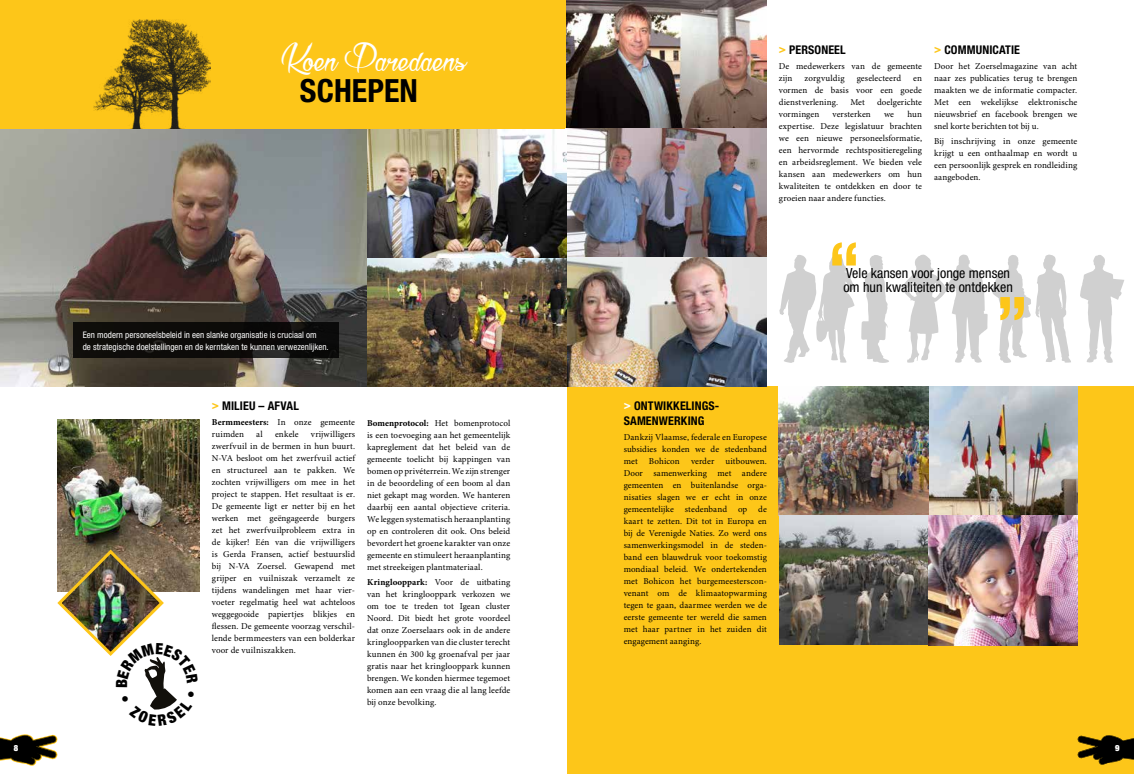
<style>
.page{position:relative;width:1134px;height:774px;background:#fff}
.page>*{position:absolute;margin:0;border:0;box-sizing:border-box;transform-origin:0 0}
.t1{font:41px "Raisindes Sables";color:#fff}
.t2{font:700 condensed 32px "Helvetica Neue LT Std";letter-spacing:.005em;color:#000}
.t3{font:condensed 14px/14px "Helvetica Neue LT Std";color:#000}
.t4{font:700 condensed 12px/14.8px "Helvetica Neue LT Std";letter-spacing:.01em;color:#000}
.t5{font:9px/12px "Minion Pro";letter-spacing:.005em;color:#000;text-align:justify}
.t6{font:condensed 9px/12px "Helvetica Neue LT Std";color:#fff}
.t7{font:900 condensed 8.5px "Helvetica Neue LT Std";color:#fff}
.s1{color:#fdc619}
.s2{font-weight:700}
.s3{color:#fff}
</style>
<div class="page">
<div style="left:0;top:0;width:567px;height:129px;background:#fdc619"></div>
<img style="left:93px;top:20px;width:117px;height:109px">
<div style="left:567px;top:387px;width:567px;height:387px;background:#fdc619"></div>
<img style="left:779px;top:387px;width:298px;height:258px">
<img style="left:566px;top:0;width:201px;height:387px">
<img style="left:0;top:129px;width:567px;height:258px">
<svg style="left:1080px;top:255px;width:44px;height:108px"></svg>
<svg style="left:901px;top:254px;width:170px;height:109px"></svg>
<svg style="left:779px;top:242px;width:110px;height:121px"></svg>
<div style="left:74px;top:322px;width:265px;height:36px;background:#0d0b09"></div>
<img style="left:57px;top:420px;width:143px;height:171px">
<svg style="left:1077px;top:735px;width:57px;height:30px"></svg>
<svg style="left:0;top:734px;width:57px;height:32px"></svg>
<img style="left:57px;top:547px;width:141px;height:163px">
<h1 class="t1" style="left:282px;top:38px;width:186px">Koen Paredaens</h1>
<h2 class="t2" style="left:300px;top:71px;width:119px">SCHEPEN</h2>
<p class="t6" style="left:83px;top:329px;width:247px">Een modern personeelsbeleid in een slanke organisatie is cruciaal om<br>de strategische doelstellingen en de kerntaken te kunnen verwezenlijken.</p>
<h3 class="t4" style="left:212px;top:399px;width:89px"><span class="s1">&gt;</span> MILIEU – AFVAL</h3>
<p class="t5" style="left:212px;top:417px;width:145px"><span class="s2">Bermmeesters:</span> In onze gemeente ruimden</p>
<p class="t5" style="left:212px;top:429px;width:145px;text-indent:99px">vrijwilligers zwerfvuil in de bermen in hun buurt.<br>N-VA besloot om het zwerfvuil actief en structureel aan te pakken. We zochten vrijwilligers om mee in het project te stappen. Het resultaat is er.<br>De gemeente ligt er netter bij en het werken met geëngageerde burgers zet het zwerfvuilprobleem extra in de kijker! Eén van die vrijwilligers is Gerda Fransen, actief bestuurslid bij N-VA Zoersel. Gewapend met grijper en vuilniszak verzamelt ze tijdens wandelingen met haar vier&shy;voeter regelmatig heel wat achteloos weggegooide papiertjes blikjes en flessen. De gemeente voorzag verschil&shy;lende bermmeesters van een bolderkar voor de vuilniszakken.</p>
<p class="t5" style="left:256px;top:429px;width:8px">al</p>
<p class="t5" style="left:275px;top:429px;width:25px">enkele</p>
<p class="t5" style="left:367px;top:418px;width:145px"><span class="s2">Bomenprotocol:</span> Het bomenprotocol is een toevoeging aan het gemeentelijk kapreglement dat het beleid van de gemeente toelicht bij kappingen van bomen op privéterrein. We zijn strenger in de beoordeling of een boom al dan niet gekapt mag worden. We hanteren daarbij een aantal objectieve criteria.<br>We leggen systematisch heraanplanting op en controleren dit ook. Ons beleid bevordert het groene karakter van onze gemeente en stimuleert heraanplanting met streekeigen plantmateriaal.</p>
<p class="t5" style="left:367px;top:576px;width:145px"><span class="s2">Kringlooppark:</span> Voor de uitbating van het kringlooppark verkozen we om toe te treden tot Igean cluster Noord. Dit biedt het grote voordeel dat onze Zoerselaars ook in de andere kringloopparken van die cluster terecht kunnen én 300 kg groenafval per jaar gratis naar het kringlooppark kunnen brengen. We konden hiermee tegemoet komen aan een vraag die al lang leefde bij onze bevolking.</p>
<h3 class="t4" style="left:779px;top:42px;width:68px"><span class="s1">&gt;</span> PERSONEEL</h3>
<p class="t5" style="left:779px;top:60px;width:145px">De medewerkers van de gemeente zijn</p>
<p class="t5" style="left:804px;top:72px;width:42px">zorgvuldig</p>
<p class="t5" style="left:857px;top:72px;width:46px">geselecteerd</p>
<p class="t5" style="left:779px;top:72px;width:145px;text-indent:134px">en vormen de basis voor een goede dienstverlening.</p>
<p class="t5" style="left:850px;top:96px;width:16px">Met</p>
<p class="t5" style="left:877px;top:96px;width:46px">doelgerichte</p>
<p class="t5" style="left:779px;top:108px;width:42px">vormingen</p>
<p class="t5" style="left:833px;top:108px;width:40px">versterken</p>
<p class="t5" style="left:884px;top:108px;width:11px">we</p>
<p class="t5" style="left:779px;top:108px;width:145px;text-indent:129px">hun expertise. Deze legislatuur brachten we een nieuwe personeelsformatie, een hervormde rechtspositieregeling en arbeidsreglement. We bieden vele kansen aan medewerkers om hun kwaliteiten te ontdekken en door te groeien naar andere functies.</p>
<h3 class="t4" style="left:934px;top:42px;width:87px"><span class="s1">&gt;</span> COMMUNICATIE</h3>
<p class="t5" style="left:934px;top:60px;width:145px">Door het Zoerselmagazine van acht naar zes publicaties terug te brengen maakten we de informatie compacter.<br>Met een wekelijkse elektronische nieuwsbrief en facebook brengen we snel korte berichten tot bij u.</p>
<p class="t5" style="left:934px;top:135px;width:145px">Bij inschrijving in onze gemeente krijgt u een onthaalmap en wordt u een persoonlijk gesprek en rondleiding aangeboden.</p>
<h3 class="t3" style="left:843px;top:266px;width:171px">Vele kansen voor jonge mensen om hun kwaliteiten te ontdekken</h3>
<h3 class="t4" style="left:624px;top:399px;width:97px"><span class="s3">&gt;</span> ONTWIKKELINGS-<br>SAMENWERKING</h3>
<p class="t5" style="left:624px;top:432px;width:145px">Dankzij Vlaamse, federale en Europese subsidies konden we de stedenband met Bohicon verder uitbouwen.<br>Door samenwerking met andere gemeenten en buitenlandse orga&shy;nisaties slagen we er echt in onze gemeentelijke stedenband op de kaart te zetten. Dit tot in Europa en bij de Verenigde Naties. Zo werd ons samenwerkingsmodel in de steden&shy;band een blauwdruk voor toekomstig mondiaal beleid. We ondertekenden met Bohicon het burgemeesterscon&shy;venant om de klimaatopwarming tegen te gaan, daarmee werden we de eerste gemeente ter wereld die samen met haar partner in het zuiden dit engagement aanging.</p>
<p class="t7" style="left:14px;top:743px;width:6px">8</p>
<p class="t7" style="left:1115px;top:743px;width:6px">9</p>
</div>
